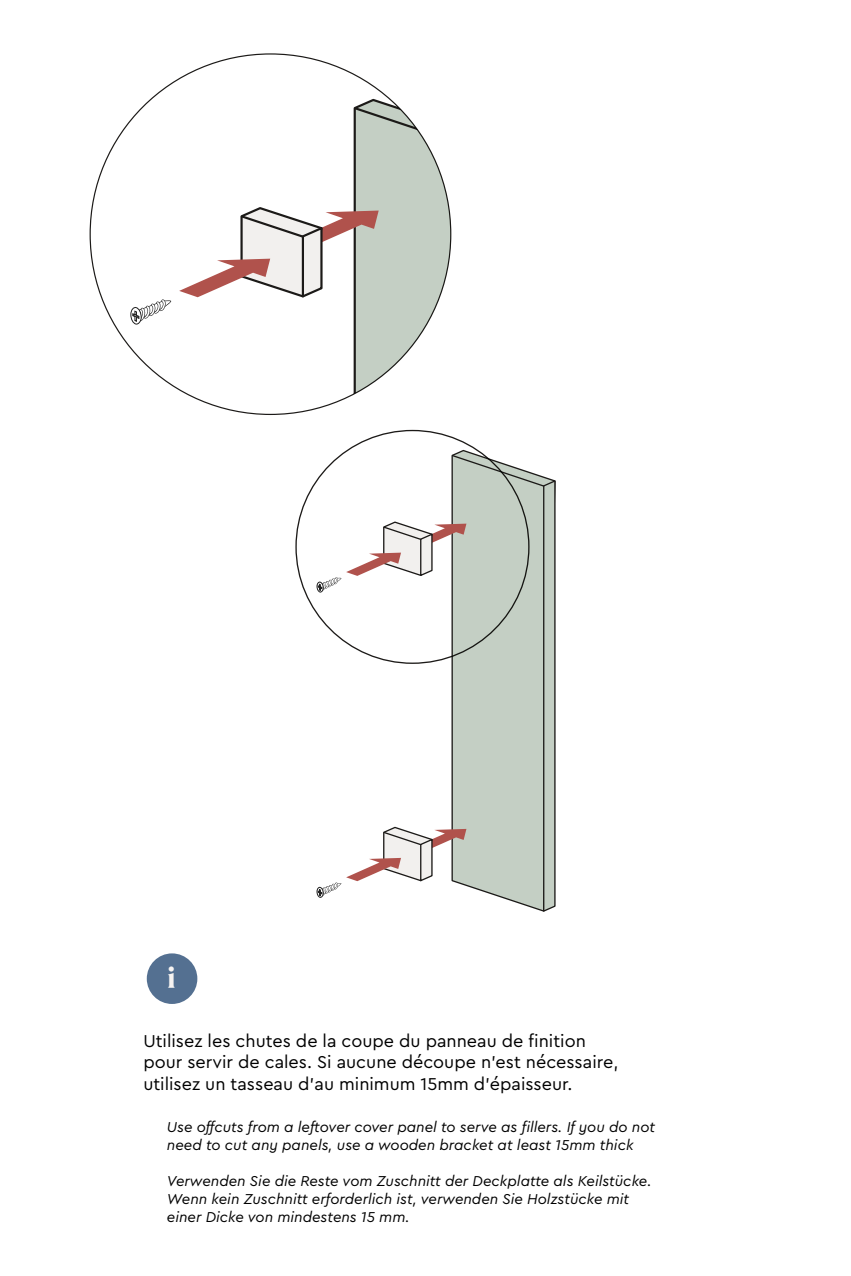
<style>
.page{position:relative;width:851px;height:1276px;background:#fff}
.page>*{position:absolute;margin:0;border:0;box-sizing:border-box;transform-origin:0 0}
.t1{font:100 33.9px "Blacklist Variable";color:#f7f4f2}
.t2{font:18px/21.6px "Cera Pro";color:#000}
.t3{font:italic 15px/18px "Cera Pro";color:#000}
</style>
<div class="page">
<div style="left:147px;top:953px;width:50px;height:51px;background:#547091;border-radius:50%"></div>
<svg style="left:179px;top:105px;width:281px;height:335px"></svg>
<svg style="left:130px;top:299px;width:42px;height:26px"></svg>
<svg style="left:316px;top:454px;width:239px;height:457px"></svg>
<h1 class="t1" style="left:168px;top:958px;width:9px">i</h1>
<p class="t2" style="left:143px;top:1029px;width:476px">Utilisez les chutes de la coupe du panneau de finition pour servir de cales. Si aucune découpe n’est nécessaire, utilisez un tasseau d’au minimum 15mm d’épaisseur.</p>
<p class="t3" style="left:167px;top:1117px;width:489px">Use offcuts from a leftover cover panel to serve as fillers. If you do not need to cut any panels, use a wooden bracket at least 15mm thick</p>
<p class="t3" style="left:167px;top:1171px;width:486px">Verwenden Sie die Reste vom Zuschnitt der Deckplatte als Keilstücke.<br>Wenn kein Zuschnitt erforderlich ist, verwenden Sie Holzstücke mit einer Dicke von mindestens 15 mm.</p>
</div>
